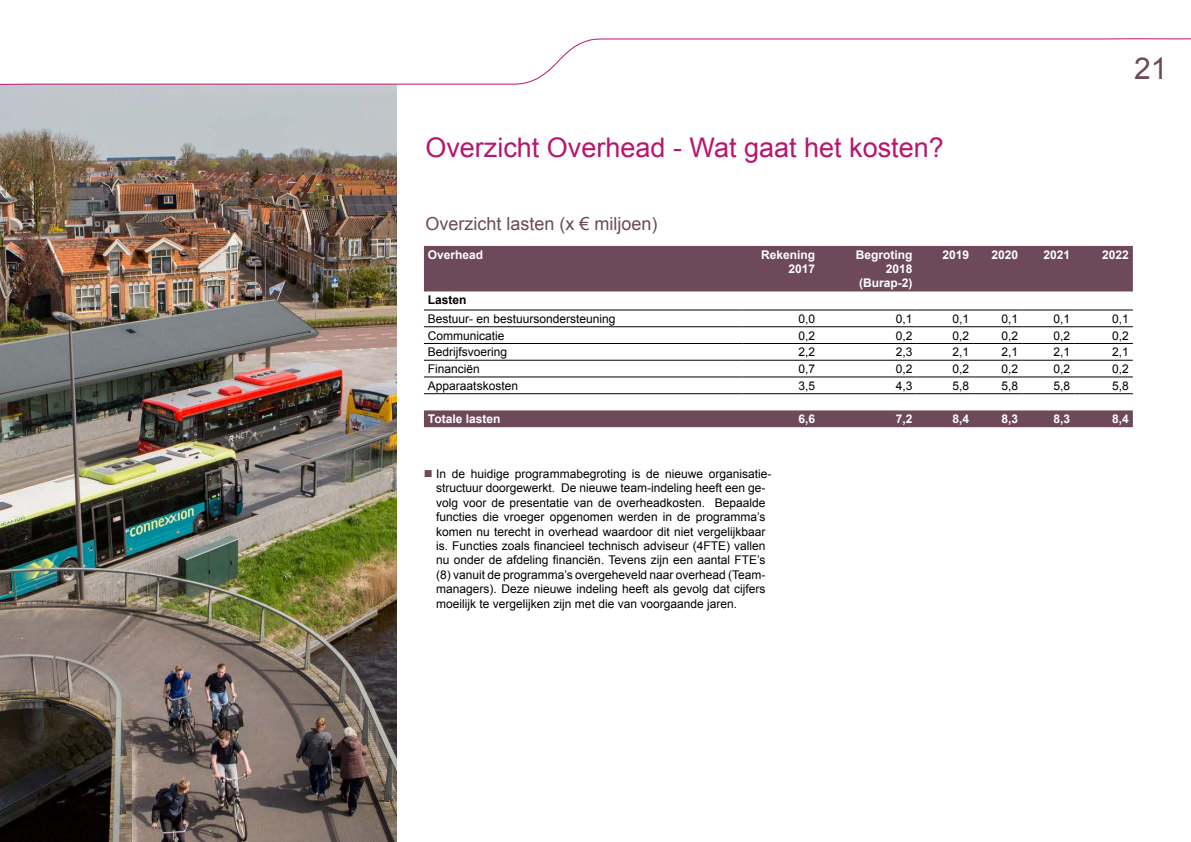
<style>
.page{position:relative;width:1191px;height:842px;background:#fff}
.page>*{position:absolute;margin:0;border:0;box-sizing:border-box;transform-origin:0 0}
.t1{font:30px "Arial";color:#6d495a}
.t2{font:27px "Arial";color:#b81570}
.t3{font:18px "Arial";color:#6d495a}
.t4{font:12px/14.4px "Arial";color:#000}
.t5{font:700 12px/14.4px "Arial";color:#fff;text-align:right}
.t6{font:700 12px "Arial";color:#000}
.s1{color:#6d495a}
</style>
<div class="page">
<img style="left:0;top:471px;width:397px;height:371px">
<img style="left:0;top:38px;width:1191px;height:433px">
<h2 class="t2" style="left:425px;top:130px;width:520px">Overzicht Overhead - Wat gaat het kosten?</h2>
<h3 class="t3" style="left:425px;top:211px;width:234px">Overzicht lasten (x € miljoen)</h3>
<h1 class="t1" style="left:1134px;top:48px;width:35px">21</h1>
<p class="t5" style="left:428px;top:248px;width:57px">Overhead</p>
<p class="t5" style="left:761px;top:248px;width:56px">Rekening<br>2017</p>
<p class="t5" style="left:855px;top:248px;width:58px">Begroting<br>2018 (Burap-2)</p>
<p class="t5" style="left:942px;top:248px;width:28px">2019</p>
<p class="t5" style="left:991px;top:248px;width:28px">2020</p>
<p class="t5" style="left:1043px;top:248px;width:28px">2021</p>
<p class="t5" style="left:1102px;top:248px;width:28px">2022</p>
<p class="t6" style="left:428px;top:292px;width:40px">Lasten</p>
<p class="t4" style="left:428px;top:311px;width:189px">Bestuur- en bestuursondersteuning</p>
<p class="t4" style="left:798px;top:311px;width:18px">0,0</p>
<p class="t4" style="left:895px;top:311px;width:18px">0,1</p>
<p class="t4" style="left:952px;top:311px;width:18px">0,1</p>
<p class="t4" style="left:1001px;top:311px;width:18px">0,1</p>
<p class="t4" style="left:1053px;top:311px;width:18px">0,1</p>
<p class="t4" style="left:1112px;top:311px;width:18px">0,1</p>
<p class="t4" style="left:428px;top:328px;width:78px">Communicatie</p>
<p class="t4" style="left:798px;top:328px;width:18px">0,2</p>
<p class="t4" style="left:895px;top:328px;width:18px">0,2</p>
<p class="t4" style="left:952px;top:328px;width:18px">0,2</p>
<p class="t4" style="left:1001px;top:328px;width:18px">0,2</p>
<p class="t4" style="left:1053px;top:328px;width:18px">0,2</p>
<p class="t4" style="left:1112px;top:328px;width:18px">0,2</p>
<p class="t4" style="left:428px;top:345px;width:81px">Bedrijfsvoering</p>
<p class="t4" style="left:798px;top:345px;width:18px">2,2</p>
<p class="t4" style="left:895px;top:345px;width:18px">2,3</p>
<p class="t4" style="left:952px;top:345px;width:18px">2,1</p>
<p class="t4" style="left:1001px;top:345px;width:18px">2,1</p>
<p class="t4" style="left:1053px;top:345px;width:18px">2,1</p>
<p class="t4" style="left:1112px;top:345px;width:18px">2,1</p>
<p class="t4" style="left:428px;top:362px;width:54px">Financiën</p>
<p class="t4" style="left:798px;top:362px;width:18px">0,7</p>
<p class="t4" style="left:895px;top:362px;width:18px">0,2</p>
<p class="t4" style="left:952px;top:362px;width:18px">0,2</p>
<p class="t4" style="left:1001px;top:362px;width:18px">0,2</p>
<p class="t4" style="left:1053px;top:362px;width:18px">0,2</p>
<p class="t4" style="left:1112px;top:362px;width:18px">0,2</p>
<p class="t4" style="left:428px;top:378px;width:92px">Apparaatskosten</p>
<p class="t4" style="left:798px;top:378px;width:18px">3,5</p>
<p class="t4" style="left:895px;top:378px;width:18px">4,3</p>
<p class="t4" style="left:952px;top:378px;width:18px">5,8</p>
<p class="t4" style="left:1001px;top:378px;width:18px">5,8</p>
<p class="t4" style="left:1053px;top:378px;width:18px">5,8</p>
<p class="t4" style="left:1112px;top:378px;width:18px">5,8</p>
<p class="t5" style="left:428px;top:412px;width:74px">Totale lasten</p>
<p class="t5" style="left:798px;top:412px;width:18px">6,6</p>
<p class="t5" style="left:895px;top:412px;width:18px">7,2</p>
<p class="t5" style="left:952px;top:412px;width:18px">8,4</p>
<p class="t5" style="left:1001px;top:412px;width:18px">8,3</p>
<p class="t5" style="left:1053px;top:412px;width:18px">8,3</p>
<p class="t5" style="left:1112px;top:412px;width:18px">8,4</p>
<p class="t4" style="left:436px;top:467px;width:337px;text-indent:-12px"><span class="s1">■</span> In de huidige programmabegroting is de nieuwe organisatie&shy;structuur doorgewerkt. De nieuwe team-indeling heeft een ge&shy;volg voor de presentatie van de overheadkosten. Bepaalde functies die vroeger opgenomen werden in de programma’s komen nu terecht in overhead waardoor dit niet vergelijkbaar is. Functies zoals financieel technisch adviseur (4FTE) vallen nu onder de afdeling financiën. Tevens zijn een aantal FTE’s (8) vanuit de programma’s overgeheveld naar overhead (Team&shy;managers). Deze nieuwe indeling heeft als gevolg dat cijfers moeilijk te vergelijken zijn met die van voorgaande jaren.</p>
</div>
